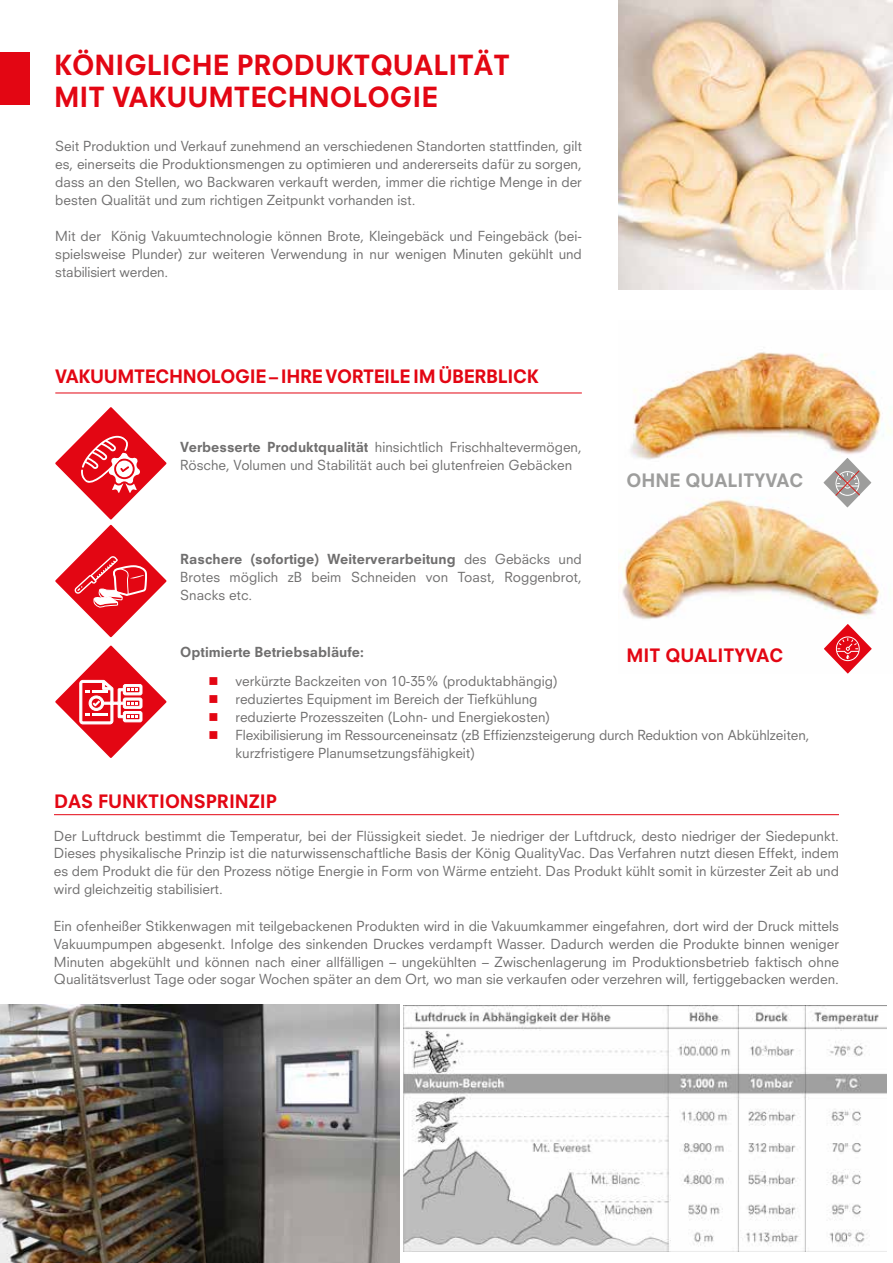
<style>
.page{position:relative;width:893px;height:1263px;background:#fff}
.page>*{position:absolute;margin:0;border:0;box-sizing:border-box;transform-origin:0 0}
.t1{font:800 27px/31.5px "Neuzeit S";color:#e30613}
.t2{font:800 18px "Neuzeit S";letter-spacing:-.02em;color:#e30613}
.t3{font:800 18px "Neuzeit S";color:#e30613}
.t4{font:800 18px "Neuzeit S";color:#9d9d9c}
.t5{font:13.5px/18px "Neuzeit S";color:#706f6f;text-align:justify}
.t6{font:800 13.5px "Neuzeit S";color:#706f6f}
.s1{font-weight:800}
</style>
<div class="page">
<img style="left:618px;top:498px;width:263px;height:122px">
<hr style="left:55px;top:393px;width:527px;height:1px;background:#e30613">
<div style="left:0;top:52px;width:29px;height:52px;background:#e30613"></div>
<img style="left:618px;top:0;width:275px;height:289px">
<svg style="left:55px;top:407px;width:112px;height:113px"></svg>
<svg style="left:81px;top:436px;width:59px;height:57px"></svg>
<svg style="left:55px;top:525px;width:112px;height:112px"></svg>
<svg style="left:55px;top:645px;width:112px;height:113px"></svg>
<svg style="left:80px;top:680px;width:62px;height:44px"></svg>
<hr style="left:92px;top:713px;width:16px;height:3px;background:#fff">
<hr style="left:54px;top:814px;width:785px;height:1px;background:#e30613">
<img style="left:630px;top:352px;width:261px;height:131px">
<svg style="left:74px;top:556px;width:74px;height:53px;background:#e93c46"></svg>
<img style="left:404px;top:1005px;width:483px;height:246px">
<svg style="left:823px;top:458px;width:48px;height:49px"></svg>
<svg style="left:824px;top:624px;width:48px;height:49px"></svg>
<img style="left:0;top:1005px;width:400px;height:258px">
<h1 class="t1" style="left:54px;top:49px;width:457px">KÖNIGLICHE PRODUKTQUALITÄT<br>MIT VAKUUMTECHNOLOGIE</h1>
<p class="t5" style="left:55px;top:137px;width:528px">Seit Produktion und Verkauf zunehmend an verschiedenen Standorten stattfinden, gilt es, einerseits die Produktionsmengen zu optimieren und andererseits dafür zu sorgen, dass an den Stellen, wo Backwaren verkauft werden, immer die richtige Menge in der besten Qualität und zum richtigen Zeitpunkt vorhanden ist.</p>
<p class="t5" style="left:55px;top:227px;width:528px">Mit der König Vakuumtechnologie können Brote, Kleingebäck und Feingebäck (bei&shy;spielsweise Plunder) zur weiteren Verwendung in nur wenigen Minuten gekühlt und stabilisiert werden.</p>
<h2 class="t2" style="left:55px;top:365px;width:485px">VAKUUMTECHNOLOGIE – IHRE VORTEILE IM ÜBERBLICK</h2>
<p class="t5" style="left:180px;top:438px;width:403px"><span class="s1">Verbesserte Produktqualität</span> hinsichtlich Frischhaltevermögen,<br>Rösche, Volumen und Stabilität auch bei glutenfreien Gebäcken</p>
<p class="t5" style="left:180px;top:550px;width:403px"><span class="s1">Raschere (sofortige) Weiterverarbeitung</span> des Gebäcks und Brotes möglich zB beim Schneiden von Toast, Roggenbrot, Snacks etc.</p>
<h2 class="t4" style="left:626px;top:469px;width:178px">OHNE QUALITYVAC</h2>
<p class="t6" style="left:180px;top:644px;width:185px">Optimierte Betriebsabläufe:</p>
<p class="t5" style="left:236px;top:672px;width:576px;text-align:left">verkürzte Backzeiten von 10-35% (produktabhängig)<br>reduziertes Equipment im Bereich der Tiefkühlung<br>reduzierte Prozesszeiten (Lohn- und Energiekosten)<br>Flexibilisierung im Ressourceneinsatz (zB Effizienzsteigerung durch Reduktion von Abkühlzeiten, kurzfristigere Planumsetzungsfähigkeit)</p>
<h2 class="t3" style="left:626px;top:644px;width:158px">MIT QUALITYVAC</h2>
<h2 class="t3" style="left:54px;top:790px;width:224px">DAS FUNKTIONSPRINZIP</h2>
<p class="t5" style="left:54px;top:826px;width:786px">Der Luftdruck bestimmt die Temperatur, bei der Flüssigkeit siedet. Je niedriger der Luftdruck, desto niedriger der Siedepunkt.<br>Dieses physikalische Prinzip ist die naturwissenschaftliche Basis der König QualityVac. Das Verfahren nutzt diesen Effekt, indem es dem Produkt die für den Prozess nötige Energie in Form von Wärme entzieht. Das Produkt kühlt somit in kürzester Zeit ab und wird gleichzeitig stabilisiert.</p>
<p class="t5" style="left:54px;top:916px;width:786px">Ein ofenheißer Stikkenwagen mit teilgebackenen Produkten wird in die Vakuumkammer eingefahren, dort wird der Druck mittels Vakuumpumpen abgesenkt. Infolge des sinkenden Druckes verdampft Wasser. Dadurch werden die Produkte binnen weniger Minuten abgekühlt und können nach einer allfälligen – ungekühlten – Zwischenlagerung im Produktionsbetrieb faktisch ohne Qualitätsverlust Tage oder sogar Wochen später an dem Ort, wo man sie verkaufen oder verzehren will, fertiggebacken werden.</p>
</div>
